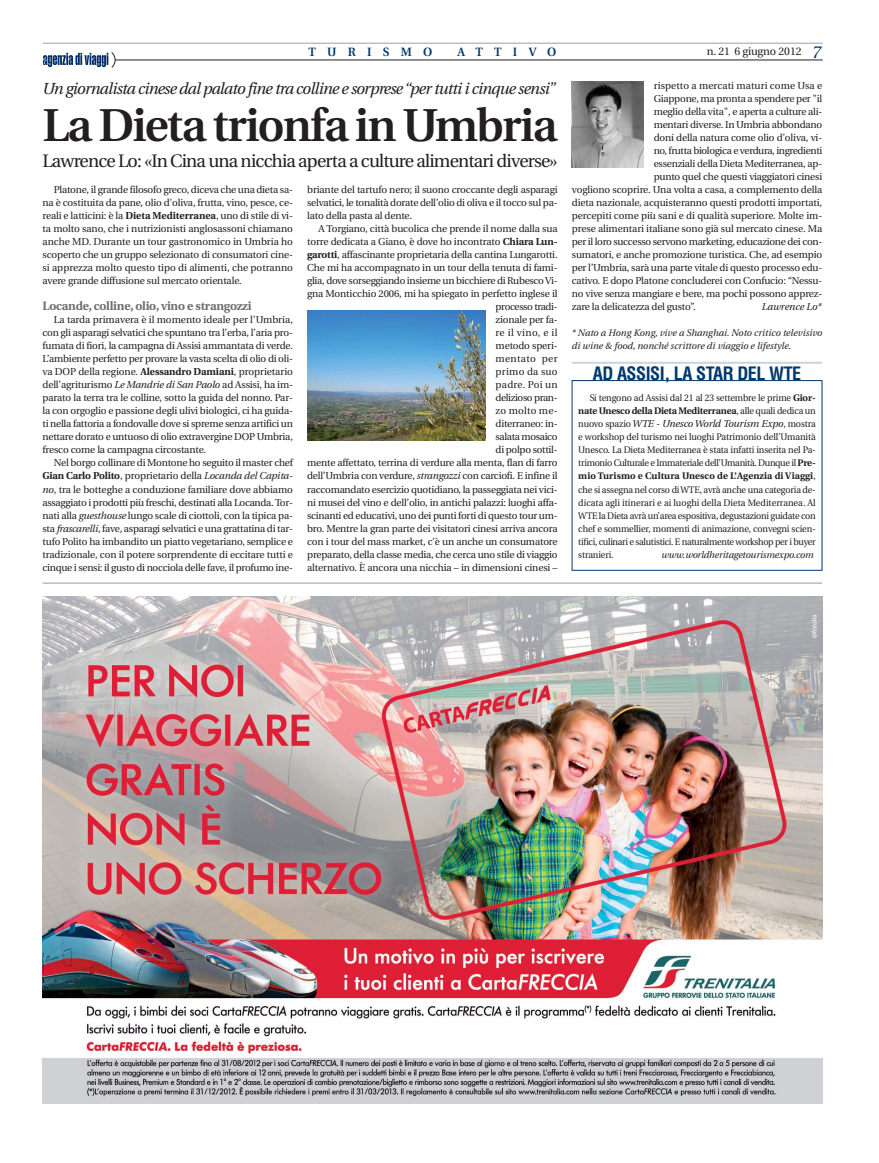
<style>
.page{position:relative;width:879px;height:1163px;background:#fff}
.page>*{position:absolute;margin:0;border:0;box-sizing:border-box;transform-origin:0 0}
.t1{font:600 46px "Utopia";letter-spacing:-.035em;color:#231f20}
.t2{font:18px "Utopia";letter-spacing:-.045em;color:#231f20}
.t3{font:700 condensed 18px "Helvetica LT";letter-spacing:-.025em;color:#00386c}
.t4{font:italic 16px "Utopia";letter-spacing:-.04em;color:#231f20}
.t5{font:700 12px "Utopia";letter-spacing:-.015em;color:#6d6e70}
.t6{font:600 12px "Utopia";letter-spacing:.935em;color:#00386c}
.t7{font:11px "Utopia";letter-spacing:-.015em;color:#231f20}
.t8{font:10px/13px "Utopia";letter-spacing:-.02em;color:#231f20;text-align:justify}
.t9{font:italic 10px "Utopia";letter-spacing:-.015em;color:#231f20}
.t10{font:10px "Utopia";letter-spacing:-.04em;color:#231f20}
.t11{font:10px "Utopia";letter-spacing:.005em;color:#231f20}
.t12{font:9.5px/13px "Utopia";letter-spacing:-.015em;color:#231f20;text-align:right;scale:.95 1}
.t13{font:italic 9.5px/13px "Utopia";color:#231f20}
.s1{font-style:italic;font-size:17.2px;color:#00386c}
.s2{font-weight:700}
.s3{font-style:italic}
.s4{font-style:normal;font-size:9.5px}
</style>
<div class="page">
<hr style="left:43px;top:43px;width:779px;height:1px;background:#bbbdc0">
<hr style="left:115px;top:60px;width:707px;height:1px;background:#231f20">
<svg style="left:43px;top:52px;width:73px;height:15px"></svg>
<img style="left:43px;top:596px;width:779px;height:507px">
<hr style="left:43px;top:582px;width:779px;height:2px;background:#bbbdc0">
<img style="left:572px;top:82px;width:71px;height:85px">
<img style="left:307px;top:310px;width:178px;height:130px">
<hr style="left:572px;top:362px;width:250px;height:2px;background:#cad4d9">
<p class="t6" style="left:308px;top:47px;width:125px">TURISMO</p>
<p class="t6" style="left:457px;top:47px;width:100px">ATTIVO</p>
<p class="t7" style="left:707px;top:47px;width:115px">n. 21 6 giugno 2012 <span class="s1">7</span></p>
<h3 class="t4" style="left:43px;top:82px;width:514px">Un giornalista cinese dal palato fine tra colline e sorprese “per tutti i cinque sensi”</h3>
<h1 class="t1" style="left:43px;top:107px;width:517px">La Dieta trionfa in Umbria</h1>
<h2 class="t2" style="left:43px;top:154px;width:516px">Lawrence Lo: «In Cina una nicchia aperta a culture alimentari diverse»</h2>
<p class="t11" style="left:653px;top:82px;width:170px">rispetto a mercati maturi come Usa e</p>
<p class="t8" style="left:653px;top:93px;width:170px">Giappone, ma pronta a spendere per "il</p>
<p class="t8" style="left:653px;top:106px;width:170px">meglio della vita", e aperta a culture ali-</p>
<p class="t8" style="left:653px;top:119px;width:170px">mentari diverse. In Umbria abbondano</p>
<p class="t8" style="left:653px;top:132px;width:170px">doni della natura come olio d’oliva, vi-</p>
<p class="t10" style="left:653px;top:147px;width:170px">no, frutta biologica e verdura, ingredienti</p>
<p class="t8" style="left:653px;top:158px;width:170px">essenziali della Dieta Mediterranea, ap-</p>
<p class="t8" style="left:653px;top:171px;width:170px">punto quel che questi viaggiatori cinesi</p>
<p class="t8" style="left:572px;top:184px;width:252px">vogliono scoprire. Una volta a casa, a complemento della</p>
<p class="t8" style="left:572px;top:197px;width:252px">dieta nazionale, acquisteranno questi prodotti importati,</p>
<p class="t8" style="left:572px;top:210px;width:252px">percepiti come più sani e di qualità superiore. Molte im-</p>
<p class="t8" style="left:572px;top:223px;width:252px">prese alimentari italiane sono già sul mercato cinese. Ma</p>
<p class="t8" style="left:572px;top:236px;width:252px">per il loro successo servono marketing, educazione dei con-</p>
<p class="t8" style="left:572px;top:249px;width:252px">sumatori, e anche promozione turistica. Che, ad esempio</p>
<p class="t8" style="left:572px;top:262px;width:252px">per l’Umbria, sarà una parte vitale di questo processo edu-</p>
<p class="t8" style="left:572px;top:275px;width:252px">cativo. E dopo Platone concluderei con Confucio: “Nessu-</p>
<p class="t8" style="left:572px;top:288px;width:252px">no vive senza mangiare e bere, ma pochi possono apprez-</p>
<p class="t8" style="left:572px;top:301px;width:125px">zare la delicatezza del gusto”.</p>
<p class="t9" style="left:762px;top:303px;width:61px">Lawrence Lo*</p>
<p class="t13" style="left:572px;top:327px;width:252px">* Nato a Hong Kong, vive a Shanghai. Noto critico televisivo di wine &amp; food, nonché scrittore di viaggio e lifestyle.</p>
<p class="t8" style="left:307px;top:184px;width:252px">briante del tartufo nero; il suono croccante degli asparagi selvatici, le tonalità dorate dell’olio di oliva e il tocco sul pa&shy;lato della pasta al dente.</p>
<p class="t8" style="left:307px;top:223px;width:252px;text-align:right">A Torgiano, città bucolica che prende il nome dalla sua torre dedicata a Giano, è dove ho incontrato <span class="s2">Chiara Lun&shy;garotti</span>, affascinante proprietaria della cantina Lungarotti.<br>Che mi ha accompagnato in un tour della tenuta di fami&shy;glia, dove sorseggiando insieme un bicchiere di Rubesco Vi&shy;gna Monticchio 2006, mi ha spiegato in perfetto inglese il processo tradi-<br>zionale per fa-<br>re il vino, e il<br>metodo speri-<br>mentato per<br>primo da suo<br>padre. Poi un<br>delizioso pran-<br>zo molto me-<br>diterraneo: in-<br>salata mosaico<br>di polpo sottil-<br>mente affettato, terrina di verdure alla menta, flan di farro dell’Umbria con verdure, <span class="s3">strangozzi</span> con carciofi. E infine il raccomandato esercizio quotidiano, la passeggiata nei vici&shy;ni musei del vino e dell’olio, in antichi palazzi: luoghi affa&shy;scinanti ed educativi, uno dei punti forti di questo tour um&shy;bro. Mentre la gran parte dei visitatori cinesi arriva ancora con i tour del mass market, c’è un anche un consumatore preparato, della classe media, che cerca uno stile di viaggio alternativo. È ancora una nicchia – in dimensioni cinesi –</p>
<p class="t8" style="left:43px;top:184px;width:252px;text-indent:11px">Platone, il grande filosofo greco, diceva che una dieta sa&shy;na è costituita da pane, olio d’oliva, frutta, vino, pesce, ce&shy;reali e latticini: è la <span class="s2">Dieta Mediterranea</span>, uno di stile di vi&shy;ta molto sano, che i nutrizionisti anglosassoni chiamano anche MD. Durante un tour gastronomico in Umbria ho scoperto che un gruppo selezionato di consumatori cine&shy;si apprezza molto questo tipo di alimenti, che potranno avere grande diffusione sul mercato orientale.</p>
<p class="t5" style="left:43px;top:301px;width:211px">Locande, colline, olio, vino e strangozzi</p>
<p class="t8" style="left:43px;top:314px;width:252px;text-indent:11px">La tarda primavera è il momento ideale per l’Umbria, con gli asparagi selvatici che spuntano tra l’erba, l’aria pro&shy;fumata di fiori, la campagna di Assisi ammantata di verde.<br>L’ambiente perfetto per provare la vasta scelta di olio di oli&shy;va DOP della regione. <span class="s2">Alessandro Damiani</span>, proprietario dell’agriturismo <span class="s3">Le Mandrie di San Paolo</span> ad Assisi, ha im&shy;parato la terra tra le colline, sotto la guida del nonno. Par&shy;la con orgoglio e passione degli ulivi biologici, ci ha guida&shy;ti nella fattoria a fondovalle dove si spreme senza artifici un nettare dorato e untuoso di olio extravergine DOP Umbria, fresco come la campagna circostante.</p>
<p class="t8" style="left:43px;top:457px;width:252px;text-indent:11px">Nel borgo collinare di Montone ho seguito il master chef <span class="s2">Gian Carlo Polito</span>, proprietario della <span class="s3">Locanda del Capita&shy;no</span>, tra le botteghe a conduzione familiare dove abbiamo assaggiato i prodotti più freschi, destinati alla Locanda. Tor&shy;nati alla <span class="s3">guesthouse</span> lungo scale di ciottoli, con la tipica pa&shy;sta <span class="s3">frascarelli</span>, fave, asparagi selvatici e una grattatina di tar&shy;tufo Polito ha imbandito un piatto vegetariano, semplice e tradizionale, con il potere sorprendente di eccitare tutti e cinque i sensi: il gusto di nocciola delle fave, il profumo ine-</p>
<h2 class="t3" style="left:593px;top:366px;width:210px">AD ASSISI, LA STAR DEL WTE</h2>
<p class="t12" style="left:578px;top:392px;width:251px">Si tengono ad Assisi dal 21 al 23 settembre le prime <span class="s2">Gior&shy;nate Unesco della Dieta Mediterranea</span>, alle quali dedica un</p>
<p class="t9" style="left:578px;top:420px;width:239px"><span class="s4">nuovo spazio</span> WTE - Unesco World Tourism Expo<span class="s4">, mostra</span></p>
<p class="t12" style="left:578px;top:431px;width:251px;text-align:justify">e workshop del turismo nei luoghi Patrimonio dell’Umanità Unesco. La Dieta Mediterranea è stata infatti inserita nel Pa&shy;trimonio Culturale e Immateriale dell’Umanità. Dunque il <span class="s2">Pre&shy;mio Turismo e Cultura Unesco de L’Agenzia di Viaggi</span>, che si assegna nel corso di WTE, avrà anche una categoria de&shy;dicata agli itinerari e ai luoghi della Dieta Mediterranea. Al WTE la Dieta avrà un’area espositiva, degustazioni guidate con chef e sommellier, momenti di animazione, convegni scien&shy;tifici, culinari e salutistici. E naturalmente workshop per i buyer stranieri.</p>
<p class="t13" style="left:661px;top:548px;width:154px">www.worldheritagetourismexpo.com</p>
</div>
